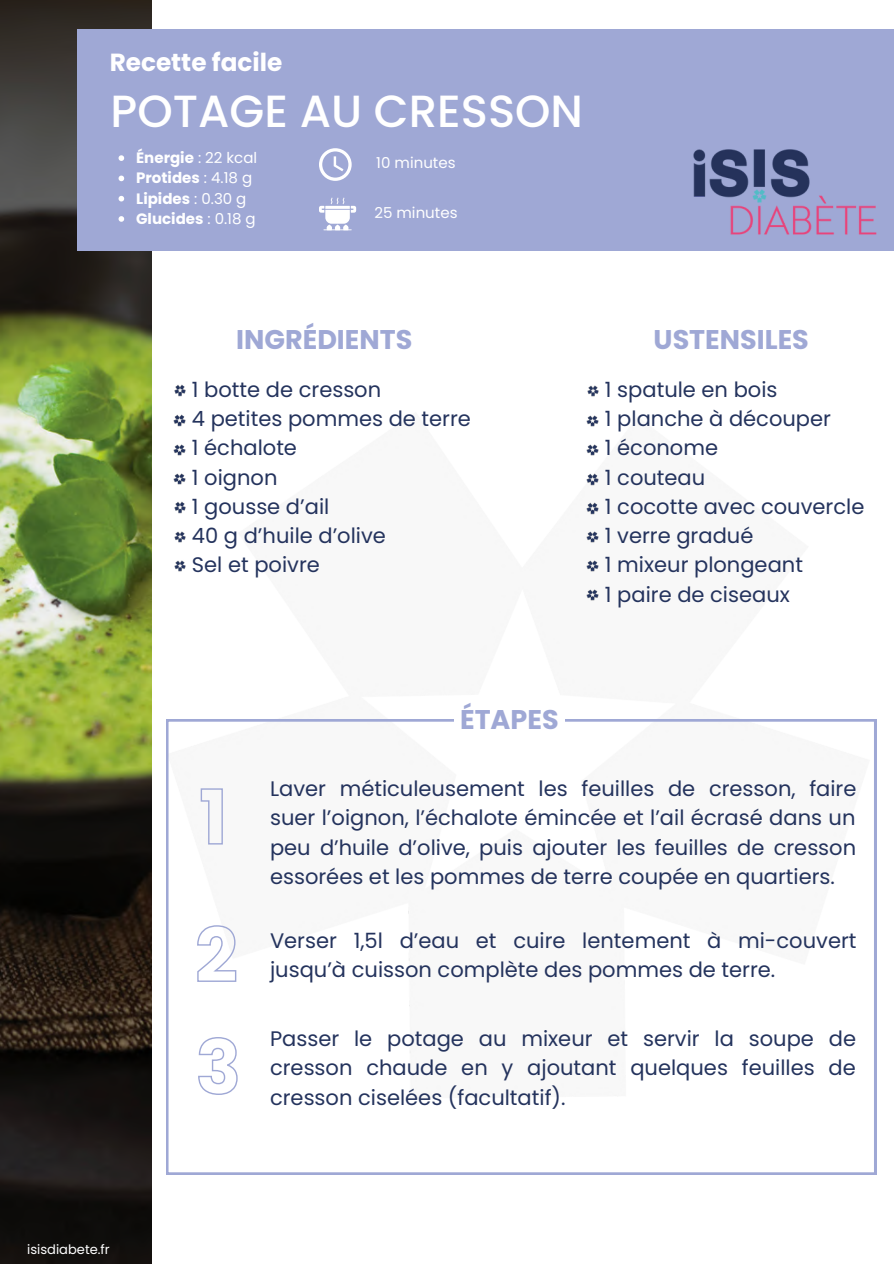
<style>
.page{position:relative;width:894px;height:1264px;background:#fff}
.page>*{position:absolute;margin:0;border:0;box-sizing:border-box;transform-origin:0 0}
.t1{font:500 45px "Poppins";color:#fff}
.t2{font:700 27px "Poppins";color:#9fa8d5}
.t3{font:700 24.75px "Poppins";color:#fff}
.t4{font:21px/29.2px "Poppins";color:#24335d;text-align:justify}
.t5{font:700 15px "Poppins";color:#fff}
.t6{font:15px "Poppins";color:#fff}
.t7{font:13.05px "Poppins";color:#fff}
.s1{font-weight:400}
</style>
<div class="page">
<img style="left:0;top:0;width:151px;height:1263px">
<div style="left:77px;top:29px;width:816px;height:222px;background:#9fa8d5"></div>
<svg style="left:166px;top:719px;width:709px;height:455px"></svg>
<div style="left:454px;top:703px;width:110px;height:33px;background:#fff"></div>
<svg style="left:200px;top:787px;width:23px;height:58px"></svg>
<svg style="left:178px;top:924px;width:59px;height:62px"></svg>
<svg style="left:197px;top:1036px;width:41px;height:59px"></svg>
<img style="left:174px;top:384px;width:12px;height:13px">
<svg style="left:173px;top:414px;width:13px;height:13px"></svg>
<svg style="left:173px;top:444px;width:13px;height:12px"></svg>
<svg style="left:173px;top:473px;width:13px;height:12px"></svg>
<img style="left:174px;top:501px;width:12px;height:13px">
<img style="left:174px;top:531px;width:12px;height:12px">
<img style="left:174px;top:560px;width:12px;height:12px">
<img style="left:586px;top:502px;width:13px;height:13px">
<img style="left:586px;top:531px;width:13px;height:12px">
<img style="left:586px;top:560px;width:13px;height:12px">
<img style="left:586px;top:589px;width:13px;height:12px">
<img style="left:587px;top:385px;width:12px;height:12px">
<img style="left:586px;top:415px;width:13px;height:12px">
<img style="left:586px;top:444px;width:13px;height:12px">
<img style="left:586px;top:473px;width:13px;height:13px">
<svg style="left:118px;top:155px;width:6px;height:6px"></svg>
<svg style="left:118px;top:175px;width:6px;height:6px"></svg>
<svg style="left:118px;top:196px;width:6px;height:5px"></svg>
<svg style="left:118px;top:216px;width:6px;height:6px"></svg>
<svg style="left:319px;top:148px;width:32px;height:33px"></svg>
<svg style="left:319px;top:198px;width:37px;height:32px"></svg>
<img style="left:693px;top:149px;width:183px;height:86px">
<p class="t3" style="left:110px;top:45px;width:174px">Recette facile</p>
<p class="t1" style="left:111px;top:80px;width:474px">POTAGE AU CRESSON</p>
<p class="t5" style="left:136px;top:147px;width:122px">Énergie <span class="s1">: 22 kcal</span></p>
<p class="t5" style="left:136px;top:168px;width:117px">Protides <span class="s1">: 4.18 g</span></p>
<p class="t5" style="left:136px;top:188px;width:112px">Lipides <span class="s1">: 0.30 g</span></p>
<p class="t5" style="left:136px;top:208px;width:121px">Glucides <span class="s1">: 0.18 g</span></p>
<p class="t6" style="left:376px;top:152px;width:81px">10 minutes</p>
<p class="t6" style="left:374px;top:202px;width:85px">25 minutes</p>
<p class="t2" style="left:236px;top:320px;width:178px">INGRÉDIENTS</p>
<p class="t4" style="left:192px;top:375px;width:191px">1 botte de cresson</p>
<p class="t4" style="left:192px;top:404px;width:280px">4 petites pommes de terre</p>
<p class="t4" style="left:192px;top:433px;width:107px">1 échalote</p>
<p class="t4" style="left:192px;top:462px;width:87px">1 oignon</p>
<p class="t4" style="left:192px;top:492px;width:139px">1 gousse d’ail</p>
<p class="t4" style="left:192px;top:521px;width:195px">40 g d’huile d’olive</p>
<p class="t4" style="left:192px;top:550px;width:129px">Sel et poivre</p>
<p class="t2" style="left:460px;top:700px;width:100px">ÉTAPES</p>
<p class="t2" style="left:653px;top:320px;width:157px">USTENSILES</p>
<p class="t4" style="left:604px;top:375px;width:174px">1 spatule en bois</p>
<p class="t4" style="left:604px;top:404px;width:227px">1 planche à découper</p>
<p class="t4" style="left:604px;top:433px;width:115px">1 économe</p>
<p class="t4" style="left:604px;top:462px;width:102px">1 couteau</p>
<p class="t4" style="left:604px;top:492px;width:261px">1 cocotte avec couvercle</p>
<p class="t4" style="left:604px;top:521px;width:150px">1 verre gradué</p>
<p class="t4" style="left:604px;top:550px;width:199px">1 mixeur plongeant</p>
<p class="t4" style="left:604px;top:579px;width:186px">1 paire de ciseaux</p>
<p class="t4" style="left:270px;top:774px;width:588px">Laver méticuleusement les feuilles de cresson, faire suer l’oignon, l’échalote émincée et l’ail écrasé dans un peu d’huile d’olive, puis ajouter les feuilles de cresson essorées et les pommes de terre coupée en quartiers.</p>
<p class="t4" style="left:270px;top:925px;width:587px">Verser 1,5l d’eau et cuire lentement à mi-couvert jusqu’à cuisson complète des pommes de terre.</p>
<p class="t7" style="left:27px;top:1240px;width:84px">isisdiabete.fr</p>
<p class="t4" style="left:270px;top:1023px;width:587px">Passer le potage au mixeur et servir la soupe de cresson chaude en y ajoutant quelques feuilles de cresson ciselées (facultatif).</p>
</div>
